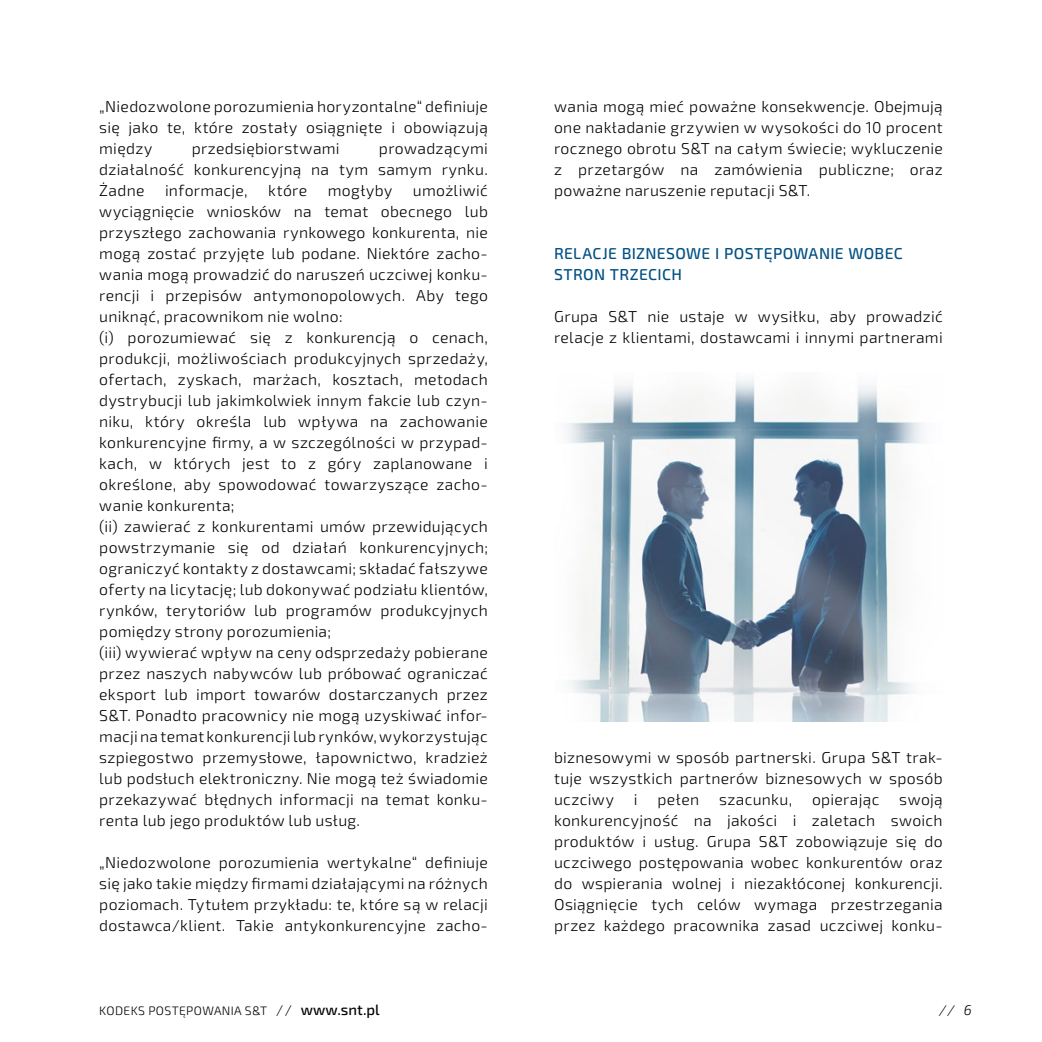
<style>
.page{position:relative;width:1042px;height:1042px;background:#fff}
.page>*{position:absolute;margin:0;border:0;box-sizing:border-box;transform-origin:0 0}
.t1{font:300 15.75px/21px "Sn T";letter-spacing:.02em;color:#000;text-align:justify}
.t2{font:500 15.75px/21px "Sn T";letter-spacing:.02em;color:#005083}
.t3{font:italic 300 14px "Sn T";color:#000}
.t4{font:300 12.25px "Sn T";letter-spacing:.03em;color:#000}
.s1{font-size:14px}
.s2{font-weight:500;font-size:14.88px}
</style>
<div class="page">
<img style="left:567px;top:380px;width:357px;height:341px">
<p class="t1" style="left:99px;top:96px;width:390px">„Niedozwolone porozumienia horyzontalne“ definiuje się jako te, które zostały osiągnięte i obowiązują między</p>
<p class="t1" style="left:99px;top:138px;width:390px;text-indent:280px">prowadzącymi działalność konkurencyjną na tym samym rynku.<br>Żadne</p>
<p class="t1" style="left:192px;top:138px;width:149px">przedsiębiorstwami</p>
<p class="t1" style="left:99px;top:180px;width:390px;text-align:left;text-indent:314px">umożliwić wyciągnięcie wniosków na temat obecnego lub przyszłego zachowania rynkowego konkurenta, nie mogą zostać przyjęte lub podane. Niektóre zacho&shy;wania mogą prowadzić do naruszeń uczciwej konku&shy;rencji i przepisów antymonopolowych. Aby tego uniknąć, pracownikom nie wolno:<br>(i) porozumiewać się z konkurencją o cenach, produkcji, możliwościach produkcyjnych sprzedaży, ofertach, zyskach, marżach, kosztach, metodach dystrybucji lub jakimkolwiek innym fakcie lub czyn&shy;niku, który określa lub wpływa na zachowanie konkurencyjne firmy, a w szczególności w przypad&shy;kach, w których jest to z góry zaplanowane i określone, aby spowodować towarzyszące zacho&shy;wanie konkurenta;<br>(ii) zawierać z konkurentami umów przewidujących powstrzymanie się od działań konkurencyjnych; ograniczyć kontakty z dostawcami; składać fałszywe oferty na licytację; lub dokonywać podziału klientów, rynków, terytoriów lub programów produkcyjnych pomiędzy strony porozumienia;<br>(iii) wywierać wpływ na ceny odsprzedaży pobierane przez naszych nabywców lub próbować ograniczać eksport lub import towarów dostarczanych przez S&amp;T. Ponadto pracownicy nie mogą uzyskiwać infor&shy;macji na temat konkurencji lub rynków, wykorzystując szpiegostwo przemysłowe, łapownictwo, kradzież lub podsłuch elektroniczny. Nie mogą też świadomie przekazywać błędnych informacji na temat konku&shy;renta lub jego produktów lub usług.</p>
<p class="t1" style="left:99px;top:852px;width:390px">„Niedozwolone porozumienia wertykalne“ definiuje się jako takie między firmami działającymi na różnych poziomach. Tytułem przykładu: te, które są w relacji dostawca/klient. Takie antykonkurencyjne zacho-</p>
<p class="t1" style="left:165px;top:180px;width:84px">informacje,</p>
<p class="t1" style="left:268px;top:180px;width:40px">które</p>
<p class="t1" style="left:328px;top:180px;width:66px">mogłyby</p>
<p class="t1" style="left:554px;top:96px;width:390px">wania mogą mieć poważne konsekwencje. Obejmują one nakładanie grzywien w wysokości do 10 procent rocznego obrotu S&amp;T na całym świecie; wykluczenie z przetargów na zamówienia publiczne; oraz poważne naruszenie reputacji S&amp;T.</p>
<p class="t2" style="left:554px;top:243px;width:350px">RELACJE BIZNESOWE I POSTĘPOWANIE WOBEC<br>STRON TRZECICH</p>
<p class="t1" style="left:554px;top:306px;width:390px">Grupa S&amp;T nie ustaje w wysiłku, aby prowadzić relacje z klientami, dostawcami i innymi partnerami</p>
<p class="t1" style="left:554px;top:747px;width:390px">biznesowymi w sposób partnerski. Grupa S&amp;T trak&shy;tuje wszystkich partnerów biznesowych w sposób uczciwy</p>
<p class="t1" style="left:634px;top:789px;width:5px">i</p>
<p class="t1" style="left:657px;top:789px;width:43px">pełen</p>
<p class="t1" style="left:719px;top:789px;width:75px">szacunku,</p>
<p class="t1" style="left:812px;top:789px;width:69px">opierając</p>
<p class="t1" style="left:554px;top:789px;width:390px;text-indent:345px">swoją konkurencyjność na jakości i zaletach swoich produktów i usług. Grupa S&amp;T zobowiązuje się do uczciwego postępowania wobec konkurentów oraz do wspierania wolnej i niezakłóconej konkurencji.<br>Osiągnięcie tych celów wymaga przestrzegania przez każdego pracownika zasad uczciwej konku-</p>
<p class="t4" style="left:99px;top:1004px;width:282px">KODEKS POSTĘPOWANIA S&amp;T <span class="s1">//</span> <span class="s2">www.snt.pl</span></p>
<p class="t3" style="left:939px;top:1002px;width:34px">// 6</p>
</div>
